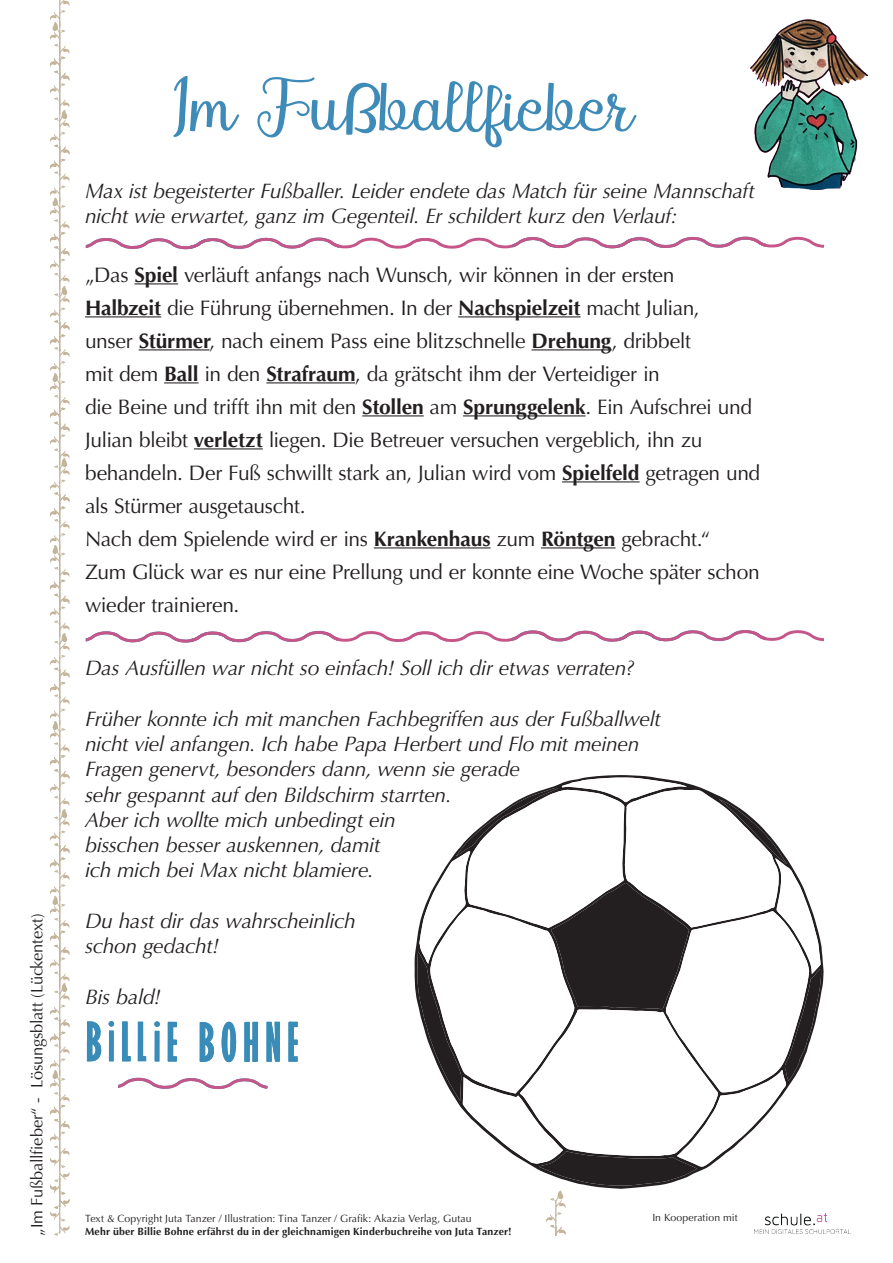
<style>
.page{position:relative;width:893px;height:1263px;background:#fff}
.page>*{position:absolute;margin:0;border:0;box-sizing:border-box;transform-origin:0 0}
.t1{font:75px "Rosmitta";letter-spacing:-.02em;color:#3f8bb8}
.t2{font:21px/33px "Optima";letter-spacing:-.02em;color:#231f20}
.t3{font:italic 21px/25.2px "Optima";letter-spacing:-.015em;color:#231f20}
.t4{font:16.5px "Optima";letter-spacing:-.015em;color:#231f20}
.t5{font:10.5px "Optima";letter-spacing:.005em;color:#231f20}
.t6{font:700 10.5px "Optima";letter-spacing:.015em;color:#231f20}
.s1{font-weight:700}
</style>
<div class="page">
<hr style="left:134px;top:283px;width:44px;height:1px;background:#231f20">
<hr style="left:85px;top:316px;width:76px;height:1px;background:#231f20">
<hr style="left:458px;top:316px;width:123px;height:1px;background:#231f20">
<hr style="left:139px;top:349px;width:70px;height:1px;background:#231f20">
<hr style="left:531px;top:349px;width:81px;height:1px;background:#231f20">
<hr style="left:164px;top:382px;width:35px;height:1px;background:#231f20">
<hr style="left:266px;top:382px;width:89px;height:1px;background:#231f20">
<hr style="left:362px;top:415px;width:62px;height:1px;background:#231f20">
<hr style="left:463px;top:415px;width:122px;height:1px;background:#231f20">
<hr style="left:194px;top:448px;width:69px;height:1px;background:#231f20">
<hr style="left:562px;top:481px;width:78px;height:1px;background:#231f20">
<hr style="left:374px;top:547px;width:117px;height:1px;background:#231f20">
<hr style="left:541px;top:547px;width:75px;height:1px;background:#231f20">
<svg style="left:417px;top:777px;width:404px;height:409px"></svg>
<svg style="left:87px;top:1021px;width:211px;height:68px"></svg>
<svg style="left:86px;top:237px;width:737px;height:12px"></svg>
<svg style="left:86px;top:630px;width:737px;height:12px"></svg>
<img style="left:755px;top:1213px;width:94px;height:20px">
<svg style="left:50px;top:0;width:20px;height:1236px"></svg>
<img style="left:50px;top:17px;width:19px;height:16px">
<hr style="left:59px;top:22px;width:1px;height:98px;background:#c3b49b">
<img style="left:751px;top:19px;width:117px;height:171px">
<svg style="left:546px;top:1201px;width:20px;height:34px"></svg>
<img style="left:547px;top:1185px;width:20px;height:16px">
<p class="t4" style="left:27px;top:1235px;width:323px;rotate:-90deg">„Im Fußballfieber“ - Lösungsblatt (Lückentext)</p>
<h1 class="t1" style="left:170px;top:62px;width:466px">Im Fußballfieber</h1>
<p class="t3" style="left:85px;top:179px;width:671px">Max ist begeisterter Fußballer. Leider endete das Match für seine Mannschaft nicht wie erwartet, ganz im Gegenteil. Er schildert kurz den Verlauf:</p>
<p class="t2" style="left:85px;top:258px;width:677px">„Das <span class="s1">Spiel</span> verläuft anfangs nach Wunsch, wir können in der ersten<br><span class="s1">Halbzeit</span> die Führung übernehmen. In der <span class="s1">Nachspielzeit</span> macht Julian,<br>unser <span class="s1">Stürmer</span>, nach einem Pass eine blitzschnelle <span class="s1">Drehung</span>, dribbelt<br>mit dem <span class="s1">Ball</span> in den <span class="s1">Strafraum</span>, da grätscht ihm der Verteidiger in<br>die Beine und trifft ihn mit den <span class="s1">Stollen</span> am <span class="s1">Sprunggelenk</span>. Ein Aufschrei und Julian bleibt <span class="s1">verletzt</span> liegen. Die Betreuer versuchen vergeblich, ihn zu behandeln. Der Fuß schwillt stark an, Julian wird vom <span class="s1">Spielfeld</span> getragen und als Stürmer ausgetauscht.<br>Nach dem Spielende wird er ins <span class="s1">Krankenhaus</span> zum <span class="s1">Röntgen</span> gebracht.“<br>Zum Glück war es nur eine Prellung und er konnte eine Woche später schon wieder trainieren.</p>
<p class="t3" style="left:85px;top:656px;width:551px">Das Ausfüllen war nicht so einfach! Soll ich dir etwas verraten?</p>
<p class="t3" style="left:85px;top:706px;width:577px">Früher konnte ich mit manchen Fachbegriffen aus der Fußballwelt nicht viel anfangen. Ich habe Papa Herbert und Flo mit meinen Fragen genervt, besonders dann, wenn sie gerade<br>sehr gespannt auf den Bildschirm starrten.<br>Aber ich wollte mich unbedingt ein<br>bisschen besser auskennen, damit<br>ich mich bei Max nicht blamiere.</p>
<p class="t3" style="left:85px;top:908px;width:272px">Du hast dir das wahrscheinlich schon gedacht!</p>
<p class="t3" style="left:85px;top:984px;width:77px">Bis bald!</p>
<p class="t5" style="left:85px;top:1212px;width:388px">Text &amp; Copyright Juta Tanzer / Illustration: Tina Tanzer / Grafik: Akazia Verlag, Gutau</p>
<p class="t6" style="left:85px;top:1225px;width:428px">Mehr über Billie Bohne erfährst du in der gleichnamigen Kinderbuchreihe von Juta Tanzer!</p>
<p class="t5" style="left:652px;top:1211px;width:87px">In Kooperation mit</p>
</div>
